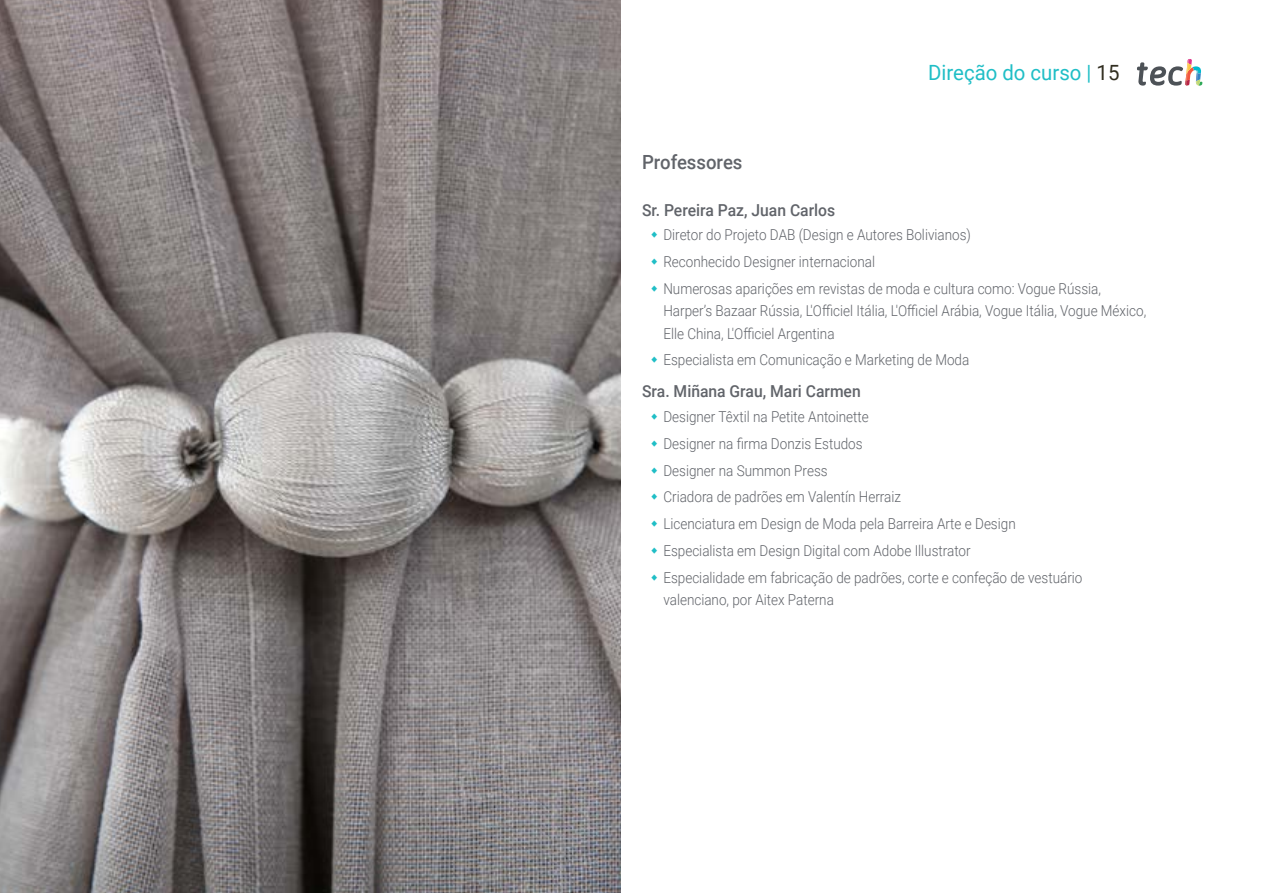
<style>
.page{position:relative;width:1263px;height:893px;background:#fff}
.page>*{position:absolute;margin:0;border:0;box-sizing:border-box;transform-origin:0 0}
.t1{font:21px "Roboto";color:#20bec6}
.t2{font:500 19.5px "Roboto";color:#61646a;scale:.95 1}
.t3{font:500 16.5px "Roboto";color:#61646a;scale:.95 1}
.t4{font:300 15px/26.7px "Roboto";color:#61646a;scale:.9 1}
.s1{color:#312e20}
</style>
<div class="page">
<img style="left:0;top:0;width:621px;height:893px">
<svg style="left:1137px;top:59px;width:65px;height:27px"></svg>
<h2 class="t2" style="left:642px;top:148px;width:107px">Professores</h2>
<h1 class="t1" style="left:928px;top:57px;width:193px">Direção do curso | <span class="s1">15</span></h1>
<p class="t3" style="left:642px;top:198px;width:205px">Sr. Pereira Paz, Juan Carlos</p>
<p class="t4" style="left:663px;top:221px;width:488px">Diretor do Projeto DAB (Design e Autores Bolivianos)<br>Reconhecido Designer internacional<br>Numerosas aparições em revistas de moda e cultura como: Vogue Rússia,</p>
<p class="t4" style="left:663px;top:299px;width:538px;line-height:22.5px">Harper’s Bazaar Rússia, L'Officiel Itália, L'Officiel Arábia, Vogue Itália, Vogue México,<br>Elle China, L'Officiel Argentina</p>
<p class="t4" style="left:663px;top:346px;width:341px">Especialista em Comunicação e Marketing de Moda</p>
<p class="t3" style="left:642px;top:380px;width:232px">Sra. Miñana Grau, Mari Carmen</p>
<p class="t4" style="left:663px;top:403px;width:467px">Designer Têxtil na Petite Antoinette<br>Designer na firma Donzis Estudos<br>Designer na Summon Press<br>Criadora de padrões em Valentín Herraiz<br>Licenciatura em Design de Moda pela Barreira Arte e Design Especialista em Design Digital com Adobe Illustrator<br>Especialidade em fabricação de padrões, corte e confeção de vestuário</p>
<p class="t4" style="left:663px;top:586px;width:191px">valenciano, por Aitex Paterna</p>
</div>
